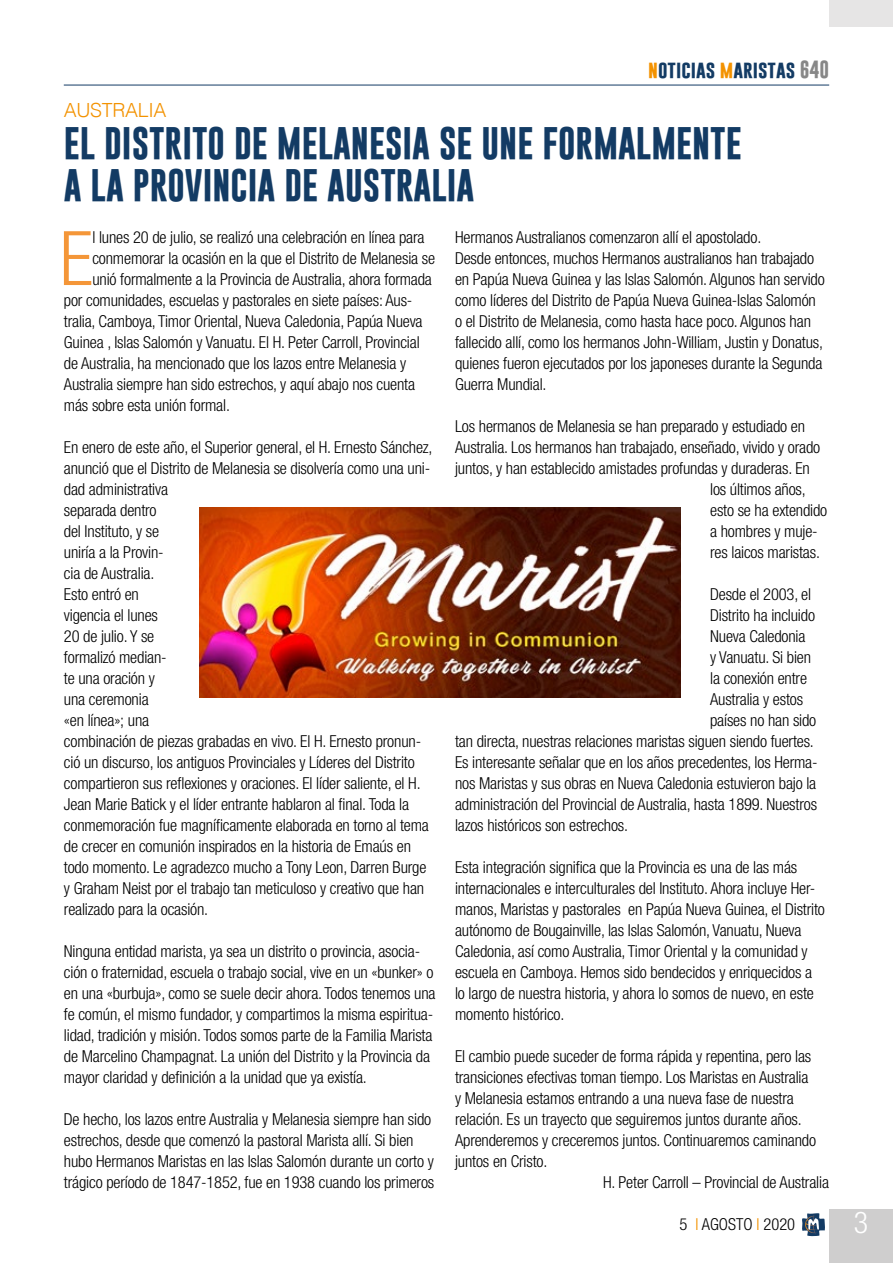
<style>
.page{position:relative;width:893px;height:1263px;background:#fff}
.page>*{position:absolute;margin:0;border:0;box-sizing:border-box;transform-origin:0 0}
.t1{font:300 condensed 75.3px "Helvetica Neue";color:#f49638}
.t2{font:700 33px/42px "Gobold";color:#133b64}
.t3{font:300 condensed 30px "Helvetica Neue";color:#fff}
.t4{font:300 19.5px "Helvetica";letter-spacing:-.015em;color:#f39200}
.t5{font:700 18px "Gobold";color:#133b64}
.t6{font:300 condensed 16.5px/21px "Helvetica Neue";letter-spacing:-.01em;color:#000}
.s1{color:#f39200}
.s2{color:#878787}
</style>
<div class="page">
<div style="left:829px;top:1209px;width:64px;height:54px;background:#cfcece"></div>
<hr style="left:64px;top:85px;width:765px;height:1px;background:#133b64">
<svg style="left:802px;top:1213px;width:23px;height:23px"></svg>
<div style="left:829px;top:0;width:64px;height:27px;background:#e6e5e5"></div>
<img style="left:200px;top:507px;width:480px;height:190px">
<p class="t5" style="left:648px;top:57px;width:182px"><span class="s1">n</span>oticias <span class="s1">m</span>aristas <span class="s2">640</span></p>
<p class="t4" style="left:64px;top:93px;width:104px">AUSTRALIA</p>
<h2 class="t2" style="left:64px;top:122px;width:679px">EL DISTRITO DE MELANESIA SE UNE FORMALMENTE<br>A LA PROVINCIA DE AUSTRALIA</h2>
<h1 class="t1" style="left:60px;top:215px;width:35px">E</h1>
<p class="t6" style="left:92px;top:227px;width:334px">l lunes 20 de julio, se realizó una celebración en línea para</p>
<p class="t6" style="left:455px;top:227px;width:371px">Hermanos Australianos comenzaron allí el apostolado.<br>Desde entonces, muchos Hermanos australianos han trabajado en Papúa Nueva Guinea y las Islas Salomón. Algunos han servido como líderes del Distrito de Papúa Nueva Guinea-Islas Salomón o el Distrito de Melanesia, como hasta hace poco. Algunos han fallecido allí, como los hermanos John-William, Justin y Donatus, quienes fueron ejecutados por los japoneses durante la Segunda Guerra Mundial.</p>
<p class="t6" style="left:455px;top:416px;width:351px">Los hermanos de Melanesia se han preparado y estudiado en</p>
<p class="t6" style="left:455px;top:437px;width:367px">Australia. Los hermanos han trabajado, enseñado, vivido y orado</p>
<p class="t6" style="left:455px;top:458px;width:356px">juntos, y han establecido amistades profundas y duraderas. En</p>
<p class="t6" style="left:710px;top:479px;width:97px">los últimos años,</p>
<p class="t6" style="left:710px;top:500px;width:119px">esto se ha extendido</p>
<p class="t6" style="left:710px;top:521px;width:109px">a hombres y muje-</p>
<p class="t6" style="left:710px;top:542px;width:111px">res laicos maristas.</p>
<p class="t6" style="left:710px;top:584px;width:103px">Desde el 2003, el</p>
<p class="t6" style="left:710px;top:605px;width:106px">Distrito ha incluido</p>
<p class="t6" style="left:710px;top:626px;width:97px">Nueva Caledonia</p>
<p class="t6" style="left:710px;top:647px;width:103px">y Vanuatu. Si bien</p>
<p class="t6" style="left:710px;top:668px;width:98px">la conexión entre</p>
<p class="t6" style="left:710px;top:689px;width:94px">Australia y estos</p>
<p class="t6" style="left:710px;top:710px;width:108px">países no han sido</p>
<p class="t6" style="left:455px;top:731px;width:360px">tan directa, nuestras relaciones maristas siguen siendo fuertes.</p>
<p class="t6" style="left:455px;top:752px;width:364px">Es interesante señalar que en los años precedentes, los Herma-</p>
<p class="t6" style="left:455px;top:773px;width:363px">nos Maristas y sus obras en Nueva Caledonia estuvieron bajo la</p>
<p class="t6" style="left:455px;top:794px;width:363px">administración del Provincial de Australia, hasta 1899. Nuestros</p>
<p class="t6" style="left:455px;top:815px;width:175px">lazos históricos son estrechos.</p>
<p class="t6" style="left:455px;top:857px;width:371px">Esta integración significa que la Provincia es una de las más internacionales e interculturales del Instituto. Ahora incluye Her&shy;manos, Maristas y pastorales en Papúa Nueva Guinea, el Distrito autónomo de Bougainville, las Islas Salomón, Vanuatu, Nueva Caledonia, así como Australia, Timor Oriental y la comunidad y escuela en Camboya. Hemos sido bendecidos y enriquecidos a lo largo de nuestra historia, y ahora lo somos de nuevo, en este momento histórico.</p>
<p class="t6" style="left:455px;top:1046px;width:358px">El cambio puede suceder de forma rápida y repentina, pero las</p>
<p class="t6" style="left:455px;top:1067px;width:355px">transiciones efectivas toman tiempo. Los Maristas en Australia</p>
<p class="t6" style="left:455px;top:1088px;width:340px">y Melanesia estamos entrando a una nueva fase de nuestra</p>
<p class="t6" style="left:455px;top:1109px;width:348px">relación. Es un trayecto que seguiremos juntos durante años.</p>
<p class="t6" style="left:455px;top:1130px;width:362px">Aprenderemos y creceremos juntos. Continuaremos caminando</p>
<p class="t6" style="left:455px;top:1151px;width:94px">juntos en Cristo.</p>
<p class="t6" style="left:603px;top:1172px;width:227px">H. Peter Carroll – Provincial de Australia</p>
<p class="t6" style="left:92px;top:248px;width:344px">conmemorar la ocasión en la que el Distrito de Melanesia se</p>
<p class="t6" style="left:92px;top:269px;width:341px">unió formalmente a la Provincia de Australia, ahora formada</p>
<p class="t6" style="left:64px;top:290px;width:350px">por comunidades, escuelas y pastorales en siete países: Aus-</p>
<p class="t6" style="left:64px;top:311px;width:360px">tralia, Camboya, Timor Oriental, Nueva Caledonia, Papúa Nueva</p>
<p class="t6" style="left:64px;top:332px;width:357px">Guinea , Islas Salomón y Vanuatu. El H. Peter Carroll, Provincial</p>
<p class="t6" style="left:64px;top:353px;width:344px">de Australia, ha mencionado que los lazos entre Melanesia y</p>
<p class="t6" style="left:64px;top:374px;width:353px">Australia siempre han sido estrechos, y aquí abajo nos cuenta</p>
<p class="t6" style="left:64px;top:395px;width:168px">más sobre esta unión formal.</p>
<p class="t6" style="left:64px;top:437px;width:370px">En enero de este año, el Superior general, el H. Ernesto Sánchez, anunció que el Distrito de Melanesia se disolvería como una uni&shy;dad administrativa<br>separada dentro<br>del Instituto, y se<br>uniría a la Provin-<br>cia de Australia.<br>Esto entró en<br>vigencia el lunes<br>20 de julio. Y se<br>formalizó median-<br>te una oración y<br>una ceremonia<br>«en línea»; una<br>combinación de piezas grabadas en vivo. El H. Ernesto pronun&shy;ció un discurso, los antiguos Provinciales y Líderes del Distrito compartieron sus reflexiones y oraciones. El líder saliente, el H.<br>Jean Marie Batick y el líder entrante hablaron al final. Toda la conmemoración fue magníficamente elaborada en torno al tema de crecer en comunión inspirados en la historia de Emaús en todo momento. Le agradezco mucho a Tony Leon, Darren Burge y Graham Neist por el trabajo tan meticuloso y creativo que han realizado para la ocasión.</p>
<p class="t6" style="left:64px;top:941px;width:373px">Ninguna entidad marista, ya sea un distrito o provincia, asocia&shy;ción o fraternidad, escuela o trabajo social, vive en un «bunker» o en una «burbuja», como se suele decir ahora. Todos tenemos una fe común, el mismo fundador, y compartimos la misma espiritua&shy;lidad, tradición y misión. Todos somos parte de la Familia Marista de Marcelino Champagnat. La unión del Distrito y la Provincia da mayor claridad y definición a la unidad que ya existía.</p>
<p class="t6" style="left:64px;top:1109px;width:372px">De hecho, los lazos entre Australia y Melanesia siempre han sido estrechos, desde que comenzó la pastoral Marista allí. Si bien hubo Hermanos Maristas en las Islas Salomón durante un corto y trágico período de 1847-1852, fue en 1938 cuando los primeros</p>
<p class="t6" style="left:680px;top:1214px;width:117px">5 <span class="s1">I</span> AGOSTO <span class="s1">I</span> 2020</p>
<h3 class="t3" style="left:854px;top:1205px;width:16px">3</h3>
</div>
